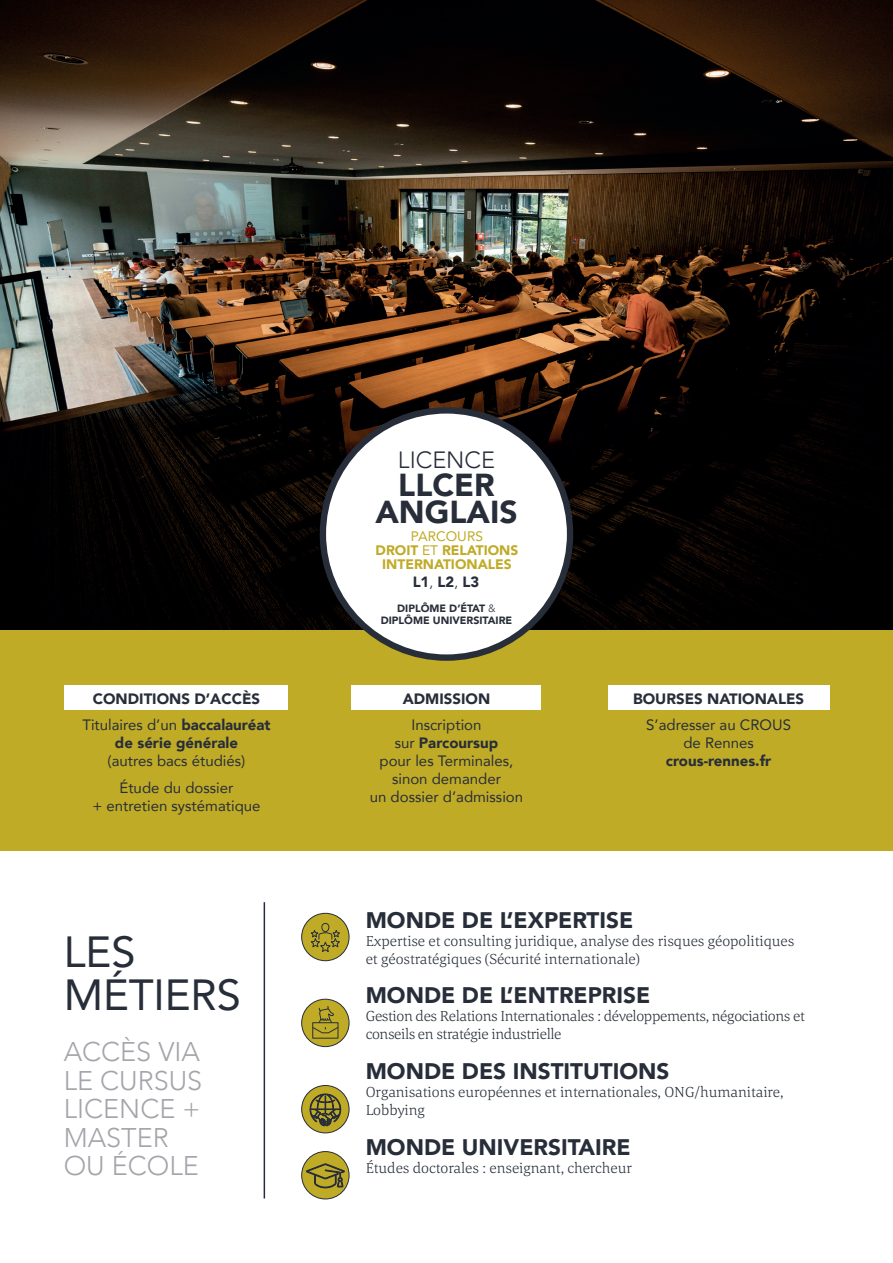
<style>
.page{position:relative;width:893px;height:1263px;background:#fff}
.page>*{position:absolute;margin:0;border:0;box-sizing:border-box;transform-origin:0 0}
.t1{font:43.5px/43.5px "Avenir";letter-spacing:-.005em;color:#272e39}
.t2{font:900 31.8px/27.5px "Avenir";color:#272e39;text-align:center}
.t3{font:300 27px/28.5px "Avenir";color:#a6a4aa}
.t4{font:300 23.55px "Avenir";color:#272e39}
.t5{font:900 22.5px "Avenir";color:#272e39}
.t6{font:300 15px/18px "Corda";color:#272e39}
.t7{font:15px/18px "Avenir";color:#272e39;text-align:center}
.t8{font:900 15px/26.5px "Avenir";color:#272e39;text-align:center}
.t9{font:300 15px/18px "Corda";letter-spacing:-.02em;color:#272e39}
.t10{font:900 14.85px "Avenir";color:#272e39}
.t11{font:900 13.8px/13.8px "Avenir";color:#c0ab27;text-align:center}
.t12{font:900 10.65px/11.7px "Avenir";color:#272e39;text-align:center}
.s1{font-weight:400}
.s2{font-weight:300}
.s3{font-weight:900}
</style>
<div class="page">
<div style="left:0;top:608px;width:893px;height:242px;background:#c0ab27"></div>
<img style="left:0;top:0;width:893px;height:629px">
<div style="left:64px;top:686px;width:224px;height:24px;background:#fff"></div>
<div style="left:351px;top:686px;width:190px;height:24px;background:#fff"></div>
<div style="left:608px;top:686px;width:221px;height:24px;background:#fff"></div>
<div style="left:323px;top:410px;width:247px;height:248px;background:#fff;border-radius:50%"></div>
<div style="left:320px;top:407px;width:253px;height:254px;border:6px solid #272e39;border-radius:50%"></div>
<hr style="left:264px;top:902px;width:1px;height:296px;background:#272e39">
<div style="left:302px;top:913px;width:47px;height:48px;background:#c0ab27;border-radius:50%"></div>
<svg style="left:311px;top:930px;width:29px;height:22px"></svg>
<div style="left:321px;top:923px;width:8px;height:9px;border:1px solid #272e39;border-radius:50%"></div>
<div style="left:301px;top:913px;width:49px;height:48px;border:1px solid #272e39;border-radius:50%"></div>
<div style="left:302px;top:999px;width:47px;height:47px;background:#c0ab27;border-radius:50%"></div>
<div style="left:312px;top:1022px;width:26px;height:17px;border:1px solid #272e39"></div>
<svg style="left:312px;top:1006px;width:27px;height:28px"></svg>
<div style="left:301px;top:999px;width:49px;height:48px;border:1px solid #272e39;border-radius:50%"></div>
<svg style="left:302px;top:1085px;width:47px;height:48px"></svg>
<svg style="left:310px;top:1094px;width:31px;height:32px"></svg>
<div style="left:301px;top:1085px;width:49px;height:48px;border:1px solid #272e39;border-radius:50%"></div>
<div style="left:302px;top:1151px;width:47px;height:48px;background:#c0ab27;border-radius:50%"></div>
<svg style="left:306px;top:1163px;width:38px;height:25px"></svg>
<div style="left:301px;top:1151px;width:49px;height:48px;border:1px solid #272e39;border-radius:50%"></div>
<p class="t8" style="left:82px;top:685px;width:190px">CONDITIONS D’ACCÈS<br><span class="s1">Titulaires d’un</span> baccalauréat</p>
<p class="t8" style="left:115px;top:729px;width:125px">de série générale</p>
<p class="t7" style="left:108px;top:747px;width:139px;line-height:26.5px">(autres bacs étudiés)<br>Étude du dossier</p>
<p class="t7" style="left:92px;top:796px;width:170px">+ entretien systématique</p>
<h1 class="t1" style="left:64px;top:928px;width:179px">LES<br>MÉTIERS</h1>
<h3 class="t3" style="left:64px;top:1038px;width:140px">ACCÈS VIA<br>LE CURSUS<br>LICENCE +<br>MASTER<br>OU ÉCOLE</h3>
<h3 class="t4" style="left:398px;top:446px;width:99px">LICENCE</h3>
<h2 class="t2" style="left:375px;top:470px;width:144px">LLCER<br>ANGLAIS</h2>
<p class="t11" style="left:376px;top:529px;width:144px"><span class="s1">PARCOURS<br></span>DROIT <span class="s1">ET</span> RELATIONS<br>INTERNATIONALES</p>
<p class="t10" style="left:413px;top:569px;width:68px">L1<span class="s2">,</span> L2<span class="s2">,</span> L3</p>
<p class="t12" style="left:381px;top:602px;width:133px">DIPLÔME D’ÉTAT <span class="s2">&amp;<br></span>DIPLÔME UNIVERSITAIRE</p>
<p class="t8" style="left:403px;top:685px;width:89px">ADMISSION</p>
<p class="t7" style="left:370px;top:716px;width:155px">Inscription<br>sur <span class="s3">Parcoursup<br></span>pour les Terminales, sinon demander<br>un dossier d’admission</p>
<p class="t8" style="left:633px;top:685px;width:173px">BOURSES NATIONALES</p>
<p class="t7" style="left:646px;top:716px;width:146px">S’adresser au CROUS de Rennes</p>
<p class="t8" style="left:666px;top:747px;width:107px">crous-rennes.fr</p>
<h3 class="t5" style="left:366px;top:900px;width:269px">MONDE DE L’EXPERTISE</h3>
<p class="t6" style="left:366px;top:931px;width:430px">Expertise et consulting juridique, analyse des risques géopolitiques et géostratégiques (Sécurité internationale)</p>
<h3 class="t5" style="left:366px;top:976px;width:286px">MONDE DE L’ENTREPRISE</h3>
<p class="t9" style="left:366px;top:1007px;width:441px">Gestion des Relations Internationales : développements, négociations et conseils en stratégie industrielle</p>
<h3 class="t5" style="left:366px;top:1052px;width:305px">MONDE DES INSTITUTIONS</h3>
<p class="t6" style="left:366px;top:1082px;width:419px">Organisations européennes et internationales, ONG/humanitaire,<br>Lobbying</p>
<h3 class="t5" style="left:366px;top:1128px;width:266px">MONDE UNIVERSITAIRE</h3>
<p class="t6" style="left:366px;top:1158px;width:268px">Études doctorales : enseignant, chercheur</p>
</div>
